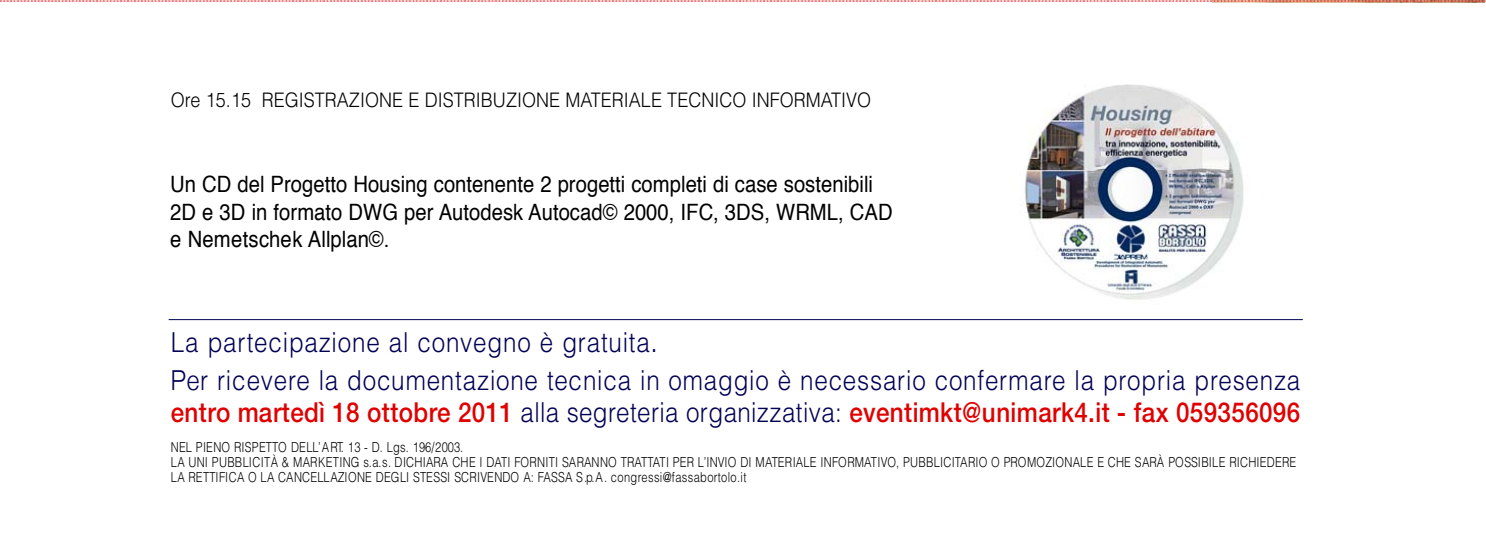
<style>
.page{position:relative;width:1486px;height:559px;background:#fff}
.page>*{position:absolute;margin:0;border:0;box-sizing:border-box;transform-origin:0 0}
.t1{font:300 27.5px/37.5px "Helvetica";letter-spacing:.035em;color:#000054;scale:.88 1}
.t2{font:500 27.5px "Helvetica Neue";letter-spacing:.015em;color:#e00000;scale:.88 1}
.t3{font:22.5px/27.5px "Helvetica";color:#000;scale:.9 1}
.t4{font:300 20px "Helvetica";color:#000;scale:.9 1}
.t5{font:300 13.75px/15px "Helvetica";color:#000;scale:.81 1}
.s1{font-family:"Helvetica Neue"}
.s2{font-family:"Helvetica";font-weight:300;color:#000054}
</style>
<div class="page">
<img style="left:1212px;top:0;width:272px;height:1px">
<hr style="left:169px;top:319px;width:1134px;height:1px;background:#000054">
<img style="left:1025px;top:84px;width:219px;height:216px">
<svg style="left:0;top:1px;width:1486px;height:1px"></svg>
<h3 class="t4" style="left:171px;top:93px;width:780px">Ore 15.15 REGISTRAZIONE E DISTRIBUZIONE MATERIALE TECNICO INFORMATIVO</h3>
<h2 class="t3" style="left:170px;top:172px;width:804px">Un CD del Progetto Housing contenente 2 progetti completi di case sostenibili<br>2D e 3D in formato DWG per Autodesk Autocad© 2000, IFC, 3DS, WRML, CAD e Nemetschek Allplan©.</h2>
<h1 class="t1" style="left:171px;top:326px;width:1285px">La partecipazione al convegno è gratuita<span class="s1">.<br>P e</span>r ricevere la documentazione tecnica in omaggio è necessario conferm a re la propria presenza</h1>
<h1 class="t2" style="left:171px;top:402px;width:1285px">e n tro martedì 18 ottobre 2011 <span class="s2">alla segreteria organizzativa:</span> eventimkt@unimark4.it - fax 059356096</h1>
<p class="t5" style="left:171px;top:441px;width:1391px">NEL PIENO RISPETTO DELL’ A RT. 13 - D. Lgs. 196/2003.<br>LA UNI PUBBLICITÀ &amp; MARKETING s.a.s. DICHIARA CHE I DATI FORNITI SARANNO TRAT TATI PER L’INVIO DI MATERIALE INFORMATIVO, P U B B L IC ITARIO O PROMOZIONALE E CHE SARÀ POSSIBILE RICHIEDERE<br>LA RETTIFICA O LA CANCELLAZIONE DEGLI STESSI SCRIVENDO A: FA S S A S .p. A . c o n g re s s i@ fa s s a b o rto lo .it</p>
</div>
